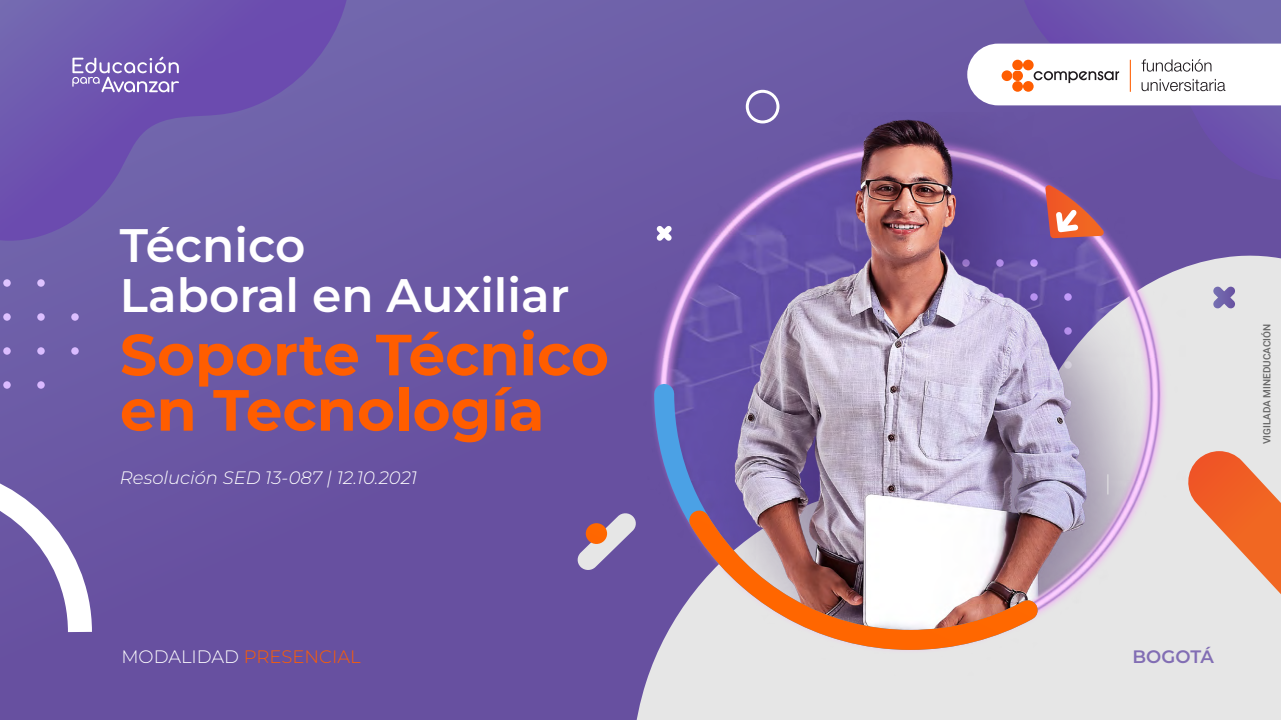
<style>
.page{position:relative;width:1281px;height:720px;background:#fff}
.page>*{position:absolute;margin:0;border:0;box-sizing:border-box;transform-origin:0 0}
.t1{font:700 58px/55.3px "Montserrat";color:#ff5d00}
.t2{font:600 47px/49.8px "Montserrat";color:#fff}
.t3{font:italic 300 18px "Montserrat";color:#fff}
.t4{font:300 18px "Montserrat";color:#ff5d00}
.t5{font:600 18px "Montserrat";color:#826eb4}
.t6{font:500 10px "Roboto";color:#666}
.s1{color:#fff}
</style>
<div class="page">
<div style="left:0;top:0;width:1280px;height:720px;background:#6a56a3"></div>
<img style="left:671px;top:112px;width:451px;height:142px">
<svg style="left:636px;top:254px;width:644px;height:466px;fill:#e6e6e6"></svg>
<svg style="left:1017px;top:0;width:263px;height:180px"></svg>
<svg style="left:0;top:0;width:350px;height:241px"></svg>
<svg style="left:0;top:483px;width:92px;height:149px"></svg>
<svg style="left:1184px;top:451px;width:57px;height:52px;background:#ed7248"></svg>
<div style="left:0;top:267px;width:84px;height:122px;background:#6e5fa8"></div>
<svg style="left:917px;top:250px;width:163px;height:164px"></svg>
<svg style="left:577px;top:513px;width:59px;height:57px"></svg>
<svg style="left:585px;top:523px;width:22px;height:21px"></svg>
<svg style="left:1212px;top:287px;width:23px;height:22px"></svg>
<svg style="left:656px;top:226px;width:15px;height:15px"></svg>
<svg style="left:644px;top:374px;width:410px;height:286px"></svg>
<svg style="left:671px;top:493px;width:383px;height:167px;background:#cbaba8"></svg>
<div style="left:745px;top:90px;width:34px;height:33px;border:3px solid #fff;border-radius:50%"></div>
<svg style="left:1044px;top:185px;width:60px;height:53px"></svg>
<svg style="left:967px;top:44px;width:313px;height:61px;background:#f2eceb"></svg>
<svg style="left:72px;top:57px;width:107px;height:35px"></svg>
<svg style="left:1107px;top:474px;width:1px;height:20px"></svg>
<h2 class="t2" style="left:120px;top:220px;width:451px">Técnico<br>Laboral en Auxiliar</h2>
<h1 class="t1" style="left:120px;top:326px;width:490px">Soporte Técnico en Tecnología</h1>
<p class="t6" style="left:1259px;top:444px;width:122px;rotate:-90deg">VIGILADA MINEDUCACIÓN</p>
<p class="t3" style="left:120px;top:466px;width:298px">Resolución SED 13-087 | 12.10.2021</p>
<p class="t4" style="left:121px;top:645px;width:241px"><span class="s1">MODALIDAD</span> PRESENCIAL</p>
<p class="t5" style="left:1132px;top:645px;width:83px">BOGOTÁ</p>
</div>
